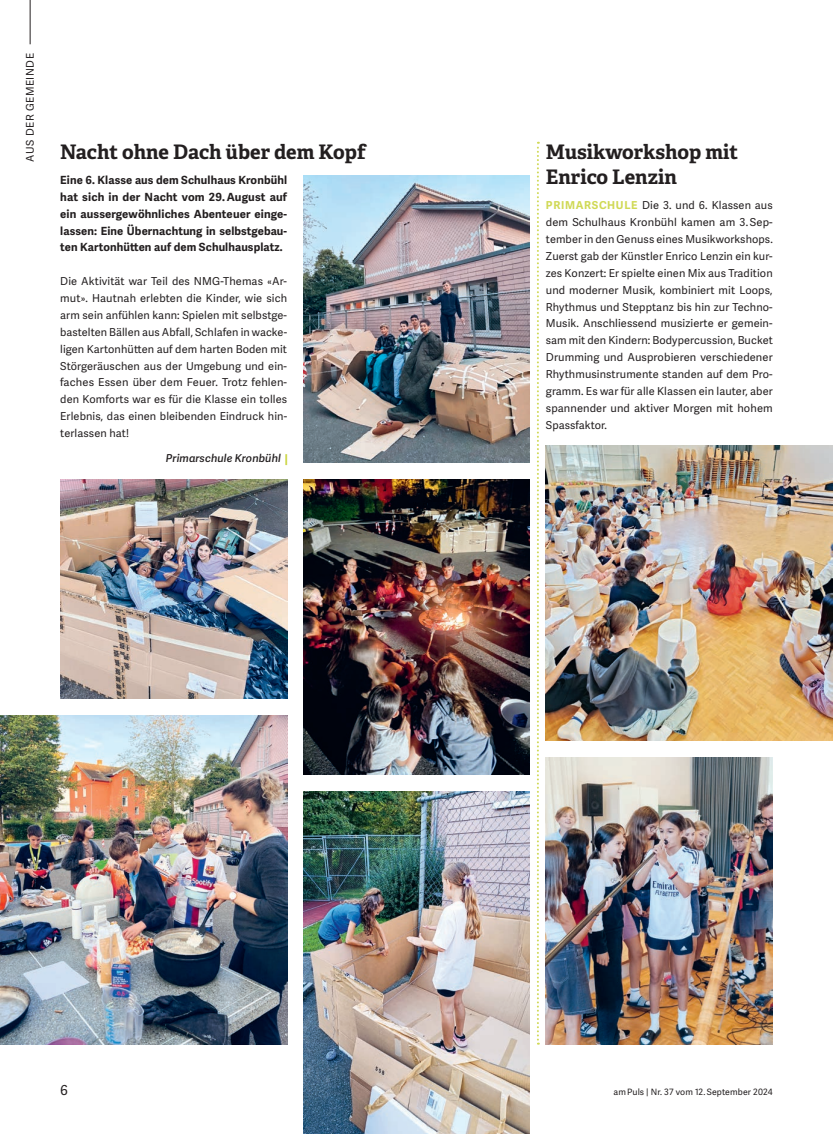
<style>
.page{position:relative;width:833px;height:1134px;background:#fff}
.page>*{position:absolute;margin:0;border:0;box-sizing:border-box;transform-origin:0 0}
.t1{font:700 20px/25px "Adelle";color:#231f20}
.t2{font:13.75px "Adelle Sans";color:#231f20}
.t3{font:700 11.25px/16.9px "Adelle Sans";letter-spacing:.01em;color:#231f20;text-align:justify}
.t4{font:11px/16.9px "Adelle Sans";letter-spacing:.01em;color:#231f20;text-align:justify}
.t5{font:italic 600 11px "Adelle Sans";letter-spacing:.005em;color:#231f20}
.t6{font:10.62px "Adelle Sans";letter-spacing:.05em;color:#231f20}
.t7{font:8.75px "Adelle Sans";letter-spacing:.01em;color:#231f20}
.s1{font-weight:700;color:#d0d955}
</style>
<div class="page">
<hr style="left:30px;top:0;width:1px;height:44px;background:#231f20">
<svg style="left:285px;top:454px;width:2px;height:11px"></svg>
<svg style="left:537px;top:142px;width:2px;height:903px"></svg>
<img style="left:303px;top:479px;width:227px;height:296px">
<img style="left:303px;top:175px;width:227px;height:287px">
<img style="left:60px;top:479px;width:227px;height:220px">
<img style="left:303px;top:791px;width:227px;height:343px">
<img style="left:0;top:715px;width:287px;height:330px">
<img style="left:545px;top:445px;width:288px;height:296px">
<img style="left:546px;top:758px;width:226px;height:287px">
<p class="t6" style="left:24px;top:162px;width:110px;rotate:-90deg">AUS DER GEMEINDE</p>
<h1 class="t1" style="left:60px;top:139px;width:307px">Nacht ohne Dach über dem Kopf</h1>
<p class="t3" style="left:60px;top:172px;width:228px">Eine 6. Klasse aus dem Schulhaus Kronbühl hat sich in der Nacht vom 29. August auf ein aussergewöhnliches Abenteuer einge&shy;lassen: Eine Übernachtung in selbstgebau&shy;ten Kartonhütten auf dem Schulhausplatz.</p>
<p class="t4" style="left:60px;top:273px;width:228px">Die Aktivität war Teil des NMG-Themas «Ar&shy;mut». Hautnah erlebten die Kinder, wie sich arm sein anfühlen kann: Spielen mit selbstge&shy;bastelten Bällen aus Abfall, Schlafen in wacke&shy;ligen Kartonhütten auf dem harten Boden mit Störgeräuschen aus der Umgebung und ein&shy;faches Essen über dem Feuer. Trotz fehlen&shy;den Komforts war es für die Klasse ein tolles Erlebnis, das einen bleibenden Eindruck hin&shy;terlassen hat!</p>
<p class="t5" style="left:166px;top:452px;width:117px">Primarschule Kronbühl</p>
<h1 class="t1" style="left:546px;top:139px;width:194px">Musikworkshop mit<br>Enrico Lenzin</h1>
<p class="t4" style="left:546px;top:197px;width:228px"><span class="s1">PRIMARSCHULE</span> Die 3. und 6. Klassen aus dem Schulhaus Kronbühl kamen am 3. Sep&shy;tember in den Genuss eines Musikworkshops.<br>Zuerst gab der Künstler Enrico Lenzin ein kur&shy;zes Konzert: Er spielte einen Mix aus Tradition und moderner Musik, kombiniert mit Loops, Rhythmus und Stepptanz bis hin zur Techno-Musik. Anschliessend musizierte er gemein&shy;sam mit den Kindern: Bodypercussion, Bucket Drumming und Ausprobieren verschiedener Rhythmusinstrumente standen auf dem Pro&shy;gramm. Es war für alle Klassen ein lauter, aber spannender und aktiver Morgen mit hohem Spassfaktor.</p>
<p class="t2" style="left:60px;top:1082px;width:9px">6</p>
<p class="t7" style="left:613px;top:1087px;width:161px">am Puls | Nr. 37 vom 12. September 2024</p>
</div>
